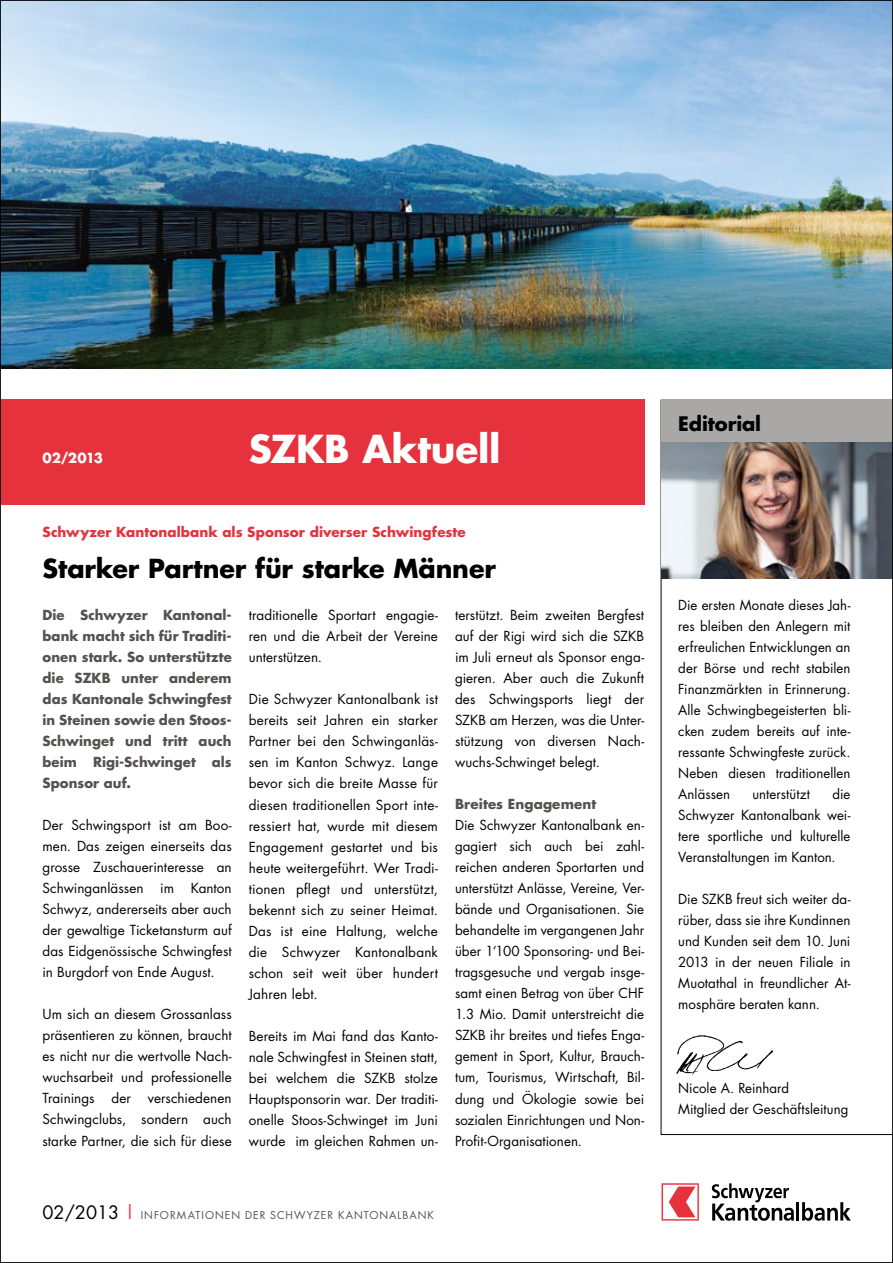
<style>
.page{position:relative;width:893px;height:1263px;background:#fff}
.page>*{position:absolute;margin:0;border:0;box-sizing:border-box;transform-origin:0 0}
.t1{font:700 37.5px "Futura";letter-spacing:-.005em;color:#fff}
.t2{font:700 25.5px "Futura";letter-spacing:-.005em;color:#000}
.t3{font:700 19.5px "Futura";letter-spacing:-.005em;color:#000}
.t4{font:13.5px/21px "Futura";letter-spacing:.005em;color:#000;text-align:justify}
.t5{font:700 13.5px/21px "Futura";letter-spacing:.01em;color:#55524e;text-align:justify}
.t6{font:700 13.5px "Futura";letter-spacing:.005em;color:#e5323d}
.t7{font:700 13.5px "Futura";letter-spacing:-.035em;color:#fff}
.t8{font:10.5px "Futura";letter-spacing:.095em;color:#55524e}
.s1{font-size:18px;color:#000}
.s2{font-size:18px;color:#e5323d}
</style>
<div class="page">
<svg style="left:660px;top:399px;width:231px;height:736px"></svg>
<div style="left:0;top:400px;width:644px;height:105px;background:#e5323d"></div>
<img style="left:2px;top:2px;width:889px;height:366px">
<svg style="left:712px;top:1183px;width:82px;height:38px"></svg>
<hr style="left:796px;top:1202px;width:3px;height:18px;background:#000">
<svg style="left:802px;top:1202px;width:49px;height:19px"></svg>
<svg style="left:662px;top:1183px;width:37px;height:37px"></svg>
<img style="left:661px;top:442px;width:230px;height:136px">
<div style="left:661px;top:400px;width:232px;height:42px;background:#a9a8a6"></div>
<img style="left:676px;top:1036px;width:96px;height:38px">
<p class="t7" style="left:43px;top:448px;width:62px">02/2013</p>
<h1 class="t1" style="left:249px;top:423px;width:253px">SZKB Aktuell</h1>
<p class="t6" style="left:43px;top:522px;width:425px">Schwyzer Kantonalbank als Sponsor diverser Schwingfeste</p>
<h2 class="t2" style="left:43px;top:551px;width:455px">Starker Partner für starke Männer</h2>
<p class="t4" style="left:455px;top:605px;width:191px">terstützt. Beim zweiten Bergfest auf der Rigi wird sich die SZKB im Juli erneut als Sponsor enga&shy;gieren. Aber auch die Zukunft des Schwingsports liegt der SZKB am Herzen, was die Unter&shy;stützung von diversen Nach&shy;wuchs-Schwinget belegt.</p>
<p class="t5" style="left:455px;top:793px;width:143px">Breites Engagement</p>
<p class="t4" style="left:455px;top:815px;width:191px">Die Schwyzer Kantonalbank en&shy;gagiert sich auch bei zahl&shy;reichen anderen Sportarten und unterstützt Anlässe, Vereine, Ver&shy;bände und Organisationen. Sie behandelte im vergangenen Jahr über 1‘100 Sponsoring- und Bei&shy;tragsgesuche und vergab insge&shy;samt einen Betrag von über CHF 1.3 Mio. Damit unterstreicht die SZKB ihr breites und tiefes Enga&shy;gement in Sport, Kultur, Brauch&shy;tum, Tourismus, Wirtschaft, Bil&shy;dung und Ökologie sowie bei sozialen Einrichtungen und Non-Profit-Organisationen.</p>
<p class="t5" style="left:43px;top:604px;width:191px">Die Schwyzer Kantonal&shy;bank macht sich für Traditi&shy;onen stark. So unterstützte die SZKB unter anderem das Kantonale Schwingfest in Steinen sowie den Stoos-Schwinget und tritt auch beim Rigi-Schwinget als Sponsor auf.</p>
<p class="t4" style="left:43px;top:815px;width:191px">Der Schwingsport ist am Boo&shy;men. Das zeigen einerseits das grosse Zuschauerinteresse an Schwinganlässen im Kanton Schwyz, andererseits aber auch der gewaltige Ticketansturm auf das Eidgenössische Schwingfest in Burgdorf von Ende August.</p>
<p class="t4" style="left:43px;top:1004px;width:191px">Um sich an diesem Grossanlass präsentieren zu können, braucht es nicht nur die wertvolle Nach&shy;wuchsarbeit und professionelle Trainings der verschiedenen Schwingclubs, sondern auch starke Partner, die sich für diese</p>
<p class="t4" style="left:249px;top:605px;width:191px">traditionelle Sportart engagie&shy;ren und die Arbeit der Vereine unterstützen.</p>
<p class="t4" style="left:249px;top:689px;width:191px">Die Schwyzer Kantonalbank ist bereits seit Jahren ein starker Partner bei den Schwinganläs&shy;sen im Kanton Schwyz. Lange bevor sich die breite Masse für diesen traditionellen Sport inte&shy;ressiert hat, wurde mit diesem Engagement gestartet und bis heute weitergeführt. Wer Tradi&shy;tionen pflegt und unterstützt, bekennt sich zu seiner Heimat.<br>Das ist eine Haltung, welche die Schwyzer Kantonalbank schon seit weit über hundert Jahren lebt.</p>
<p class="t4" style="left:249px;top:1025px;width:191px">Bereits im Mai fand das Kanto&shy;nale Schwingfest in Steinen statt, bei welchem die SZKB stolze Hauptsponsorin war. Der traditi&shy;onelle Stoos-Schwinget im Juni wurde im gleichen Rahmen un-</p>
<p class="t8" style="left:43px;top:1208px;width:393px"><span class="s1">02/2013</span> <span class="s2">|</span> INFORMATIONEN DER SCHWYZER KANTONALBANK</p>
<h3 class="t3" style="left:678px;top:410px;width:84px">Editorial</h3>
<p class="t4" style="left:678px;top:594px;width:174px">Die ersten Monate dieses Jah&shy;res bleiben den Anlegern mit erfreulichen Entwicklungen an der Börse und recht stabilen Finanzmärkten in Erinnerung.<br>Alle Schwingbegeisterten bli&shy;cken zudem bereits auf inte&shy;ressante Schwingfeste zurück.<br>Neben diesen traditionellen Anlässen</p>
<p class="t4" style="left:678px;top:783px;width:174px;text-indent:154px">die Schwyzer Kantonalbank wei&shy;tere sportliche und kulturelle Veranstaltungen im Kanton.</p>
<p class="t4" style="left:678px;top:888px;width:174px">Die SZKB freut sich weiter da&shy;rüber, dass sie ihre Kundinnen und Kunden seit dem 10. Juni 2013 in der neuen Filiale in Muotathal in freundlicher At&shy;mosphäre beraten kann.</p>
<p class="t4" style="left:752px;top:783px;width:59px">unterstützt</p>
<p class="t4" style="left:678px;top:1077px;width:172px">Nicole A. Reinhard<br>Mitglied der Geschäftsleitung</p>
</div>
